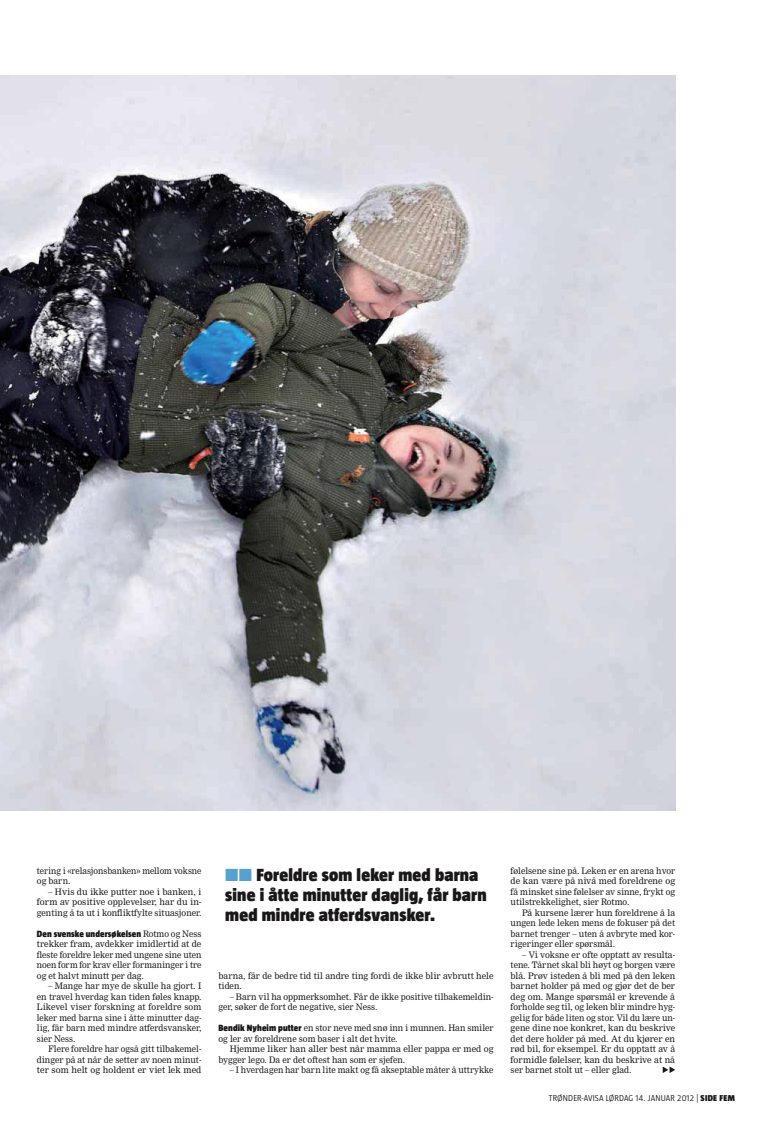
<style>
.page{position:relative;width:783px;height:1134px;background:#fff}
.page>*{position:absolute;margin:0;border:0;box-sizing:border-box;transform-origin:0 0}
.t1{font:900 18px/20px "Taz";letter-spacing:.01em;color:#1a1718}
.t2{font:900 9.2px "Taz";letter-spacing:.01em;color:#1a1718}
.t3{font:8.8px/10.5px "Nimrod";color:#1a1718;text-align:justify}
.t4{font:8.8px/10.5px "Nimrod";color:#1a1718;scale:.96 1}
.t5{font:8.8px/10.5px "Nimrod";color:#1a1718;text-align:justify;scale:.95 1}
.t6{font:8.8px/10.5px "Nimrod";color:#1a1718;scale:.93 1}
.t7{font:300 8.8px "Taz";letter-spacing:.02em;color:#1a1718}
.s1{font-family:"Nimrod";font-weight:400;font-size:8.8px}
.s2{color:#58a1cf}
.s3{font-family:"Taz";font-weight:900;font-size:9.2px}
.s4{font-weight:900}
</style>
<div class="page">
<img style="left:0;top:76px;width:675px;height:734px">
<svg style="left:662px;top:1066px;width:13px;height:7px"></svg>
<p class="t6" style="left:37px;top:866px;width:178px">tering i «relasjonsbanken» mellom voksne og barn.</p>
<p class="t3" style="left:37px;top:887px;width:166px;text-indent:11px">– Hvis du ikke putter noe i banken, i form av positive opplevelser, har du in&shy;genting å ta ut i konfliktfylte situasjoner.</p>
<p class="t2" style="left:37px;top:930px;width:166px">Den svenske undersøkelsen <span class="s1">Rotmo og Ness</span></p>
<p class="t3" style="left:37px;top:939px;width:166px">trekker fram, avdekker imidlertid at de fleste foreldre leker med ungene sine uten noen form for krav eller formaninger i tre og et halvt minutt per dag.</p>
<p class="t3" style="left:37px;top:981px;width:166px;text-indent:11px">– Mange har mye de skulle ha gjort. I en travel hverdag kan tiden føles knapp.<br>Likevel viser forskning at foreldre som leker med barna sine i åtte minutter dag&shy;lig, får barn med mindre atferdsvansker, sier Ness.</p>
<p class="t5" style="left:37px;top:1044px;width:175px;text-indent:11px">Flere foreldre har også gitt tilbakemel&shy;dinger på at når de setter av noen minut&shy;ter som helt og holdent er viet lek med</p>
<h1 class="t1" style="left:225px;top:866px;width:263px"><span class="s2">■■</span> Foreldre som leker med barna sine i åtte minutter daglig, får barn med mindre atferdsvansker.</h1>
<p class="t3" style="left:218px;top:971px;width:276px">barna, får de bedre tid til andre ting fordi de ikke blir avbrutt hele tiden.</p>
<p class="t4" style="left:218px;top:992px;width:288px;text-indent:11px">– Barn vil ha oppmerksomhet. Får de ikke positive tilbakemeldin&shy;ger, søker de fort de negative, sier Ness.</p>
<p class="t4" style="left:218px;top:1023px;width:288px"><span class="s3">Bendik Nyheim putter</span> en stor neve med snø inn i munnen. Han smiler og ler av foreldrene som baser i alt det hvite.</p>
<p class="t3" style="left:218px;top:1044px;width:276px;text-indent:11px">Hjemme liker han aller best når mamma eller pappa er med og bygger lego. Da er det oftest han som er sjefen.</p>
<p class="t5" style="left:230px;top:1065px;width:279px">– I hverdagen har barn lite makt og få akseptable måter å uttrykke</p>
<p class="t4" style="left:510px;top:866px;width:173px;text-align:justify">følelsene sine på. Leken er en arena hvor de kan være på nivå med foreldrene og få minsket sine følelser av sinne, frykt og utilstrekkelighet, sier Rotmo.</p>
<p class="t3" style="left:510px;top:908px;width:166px;text-indent:11px">På kursene lærer hun foreldrene å la ungen lede leken mens de fokuser på det barnet trenger – uten å avbryte med kor&shy;rigeringer eller spørsmål.</p>
<p class="t3" style="left:510px;top:950px;width:166px;text-indent:11px">– Vi voksne er ofte opptatt av resulta&shy;tene. Tårnet skal bli høyt og borgen være blå. Prøv isteden å bli med på den leken barnet holder på med og gjør det de ber deg om. Mange spørsmål er krevende å forholde seg til, og leken blir mindre hyg&shy;gelig for både liten og stor. Vil du lære un&shy;gene dine noe konkret, kan du beskrive det dere holder på med. At du kjører en rød bil, for eksempel. Er du opptatt av å formidle følelser, kan du beskrive at nå ser barnet stolt ut – eller glad.</p>
<p class="t7" style="left:548px;top:1093px;width:187px">TRØNDER-AVISA LØRDAG 14. JANUAR 2012 | <span class="s4">SIDE FEM</span></p>
</div>
